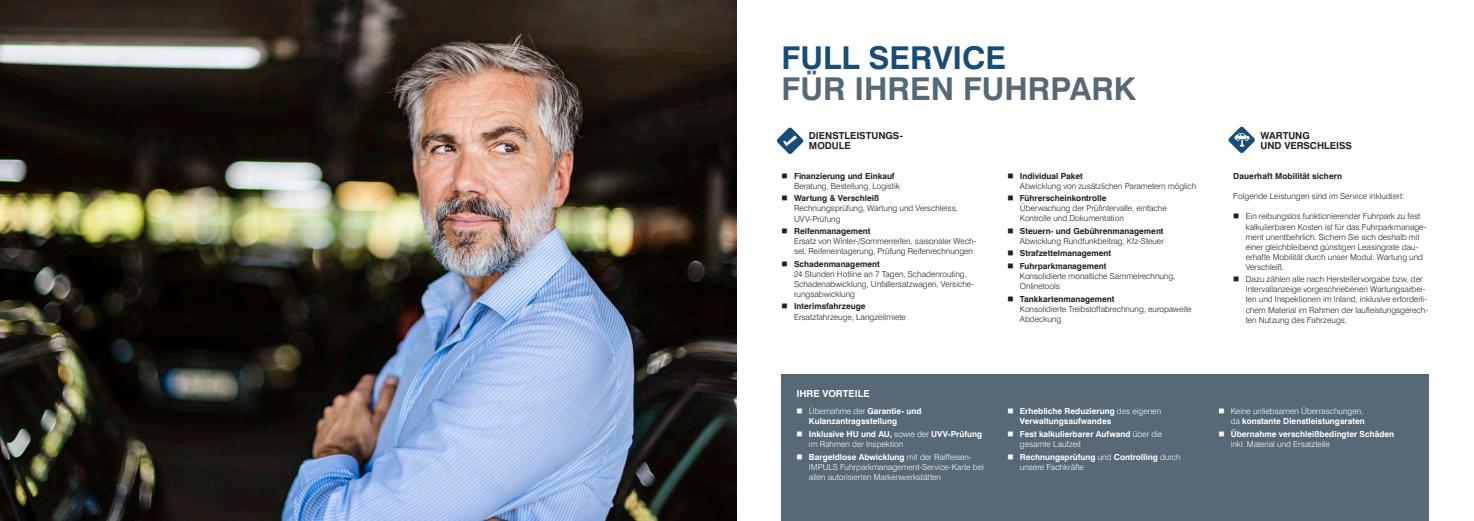
<style>
.page{position:relative;width:1474px;height:521px;background:#fff}
.page>*{position:absolute;margin:0;border:0;box-sizing:border-box;transform-origin:0 0}
.t1{font:700 31.5px "Swiss 721 BT";color:#576876}
.t2{font:700 31.5px "Swiss 721 BT";color:#174d77}
.t3{font:700 9.62px/9.6px "Swiss 721 BT";color:#231f20}
.t4{font:700 9.62px "Swiss 721 BT";color:#fff}
.t5{font:300 8.31px/10.1px "Swiss 721 BT";color:#231f20}
.t6{font:300 8.31px/10.1px "Swiss 721 BT";color:#fff}
.t7{font:700 8.31px/12.5px "Swiss 721 BT";color:#231f20}
.t8{font:700 8.31px/10.1px "Swiss 721 BT";color:#fff}
.s1{font-weight:300}
.s2{font-weight:700}
</style>
<div class="page">
<img style="left:0;top:0;width:737px;height:521px">
<svg style="left:1228px;top:126px;width:27px;height:27px"></svg>
<div style="left:781px;top:375px;width:648px;height:146px;background:#576876"></div>
<svg style="left:776px;top:127px;width:27px;height:27px"></svg>
<h1 class="t2" style="left:781px;top:38px;width:226px">FULL SERVICE</h1>
<h1 class="t1" style="left:781px;top:70px;width:356px">FÜR IHREN FUHRPARK</h1>
<p class="t3" style="left:809px;top:131px;width:95px">DIENSTLEISTUNGS-<br>MODULE</p>
<p class="t7" style="left:794px;top:169px;width:102px">Finanzierung und Einkauf</p>
<p class="t5" style="left:794px;top:181px;width:107px">Beratung, Bestellung, Logistik</p>
<p class="t7" style="left:794px;top:192px;width:86px">Wartung &amp; Verschleiß</p>
<p class="t5" style="left:794px;top:203px;width:165px">Rechnungsprüfung, Wartung und Verschleiss,<br>UVV-Prüfung</p>
<p class="t7" style="left:794px;top:225px;width:78px">Reifenmanagement</p>
<p class="t5" style="left:794px;top:236px;width:184px">Ersatz von Winter-/Sommerreifen, saisonaler Wech&shy;sel, Reifeneinlagerung, Prüfung Reifenrechnungen</p>
<p class="t7" style="left:794px;top:257px;width:87px">Schadenmanagement</p>
<p class="t5" style="left:794px;top:269px;width:181px">24 Stunden Hotline an 7 Tagen, Schadenrouting,<br>Schadenabwicklung, Unfallersatzwagen, Versiche&shy;rungsabwicklung</p>
<p class="t7" style="left:794px;top:300px;width:73px">Interimsfahrzeuge</p>
<p class="t5" style="left:794px;top:311px;width:113px">Ersatzfahrzeuge, Langzeitmiete</p>
<p class="t4" style="left:796px;top:387px;width:75px">IHRE VORTEILE</p>
<p class="t8" style="left:809px;top:406px;width:114px"><span class="s1">Übernahme der</span> Garantie- und<br>Kulanzantragsstellung</p>
<p class="t6" style="left:809px;top:429px;width:175px"><span class="s2">Inklusive HU und AU,</span> sowie der <span class="s2">UVV-Prüfung </span>im Rahmen der Inspektion</p>
<p class="t6" style="left:809px;top:451px;width:176px"><span class="s2">Bargeldlose Abwicklung</span> mit der Raiffeisen-<br>IMPULS Fuhrparkmanagement-Service-Karte bei allen autorisierten Markenwerkstätten</p>
<p class="t7" style="left:1019px;top:169px;width:64px">Individual Paket</p>
<p class="t5" style="left:1019px;top:180px;width:178px">Abwicklung von zusätzlichen Parametern möglich</p>
<p class="t7" style="left:1019px;top:192px;width:88px">Führerscheinkontrolle</p>
<p class="t5" style="left:1019px;top:203px;width:148px">Überwachung der Prüfintervalle, einfache<br>Kontrolle und Dokumentation</p>
<p class="t7" style="left:1019px;top:224px;width:145px">Steuern- und Gebührenmanagement</p>
<p class="t5" style="left:1019px;top:236px;width:145px">Abwicklung Rundfunkbeitrag, Kfz-Steuer</p>
<p class="t7" style="left:1019px;top:247px;width:93px">Strafzettelmanagement<br>Fuhrparkmanagement</p>
<p class="t5" style="left:1019px;top:271px;width:157px">Konsolidierte monatliche Sammelrechnung,<br>Onlinetools</p>
<p class="t7" style="left:1019px;top:292px;width:96px">Tankkartenmanagement</p>
<p class="t5" style="left:1019px;top:304px;width:173px">Konsolidierte Treibstoffabrechnung, europaweite<br>Abdeckung</p>
<p class="t8" style="left:1019px;top:406px;width:143px">Erhebliche Reduzierung <span class="s1">des eigenen<br></span>Verwaltungsaufwandes</p>
<p class="t8" style="left:1019px;top:429px;width:144px">Fest kalkulierbarer Aufwand <span class="s1">über die gesamte Laufzeit</span></p>
<p class="t8" style="left:1019px;top:451px;width:162px">Rechnungsprüfung <span class="s1">und</span> Controlling <span class="s1">durch unsere Fachkräfte</span></p>
<p class="t3" style="left:1260px;top:131px;width:93px">WARTUNG<br>UND VERSCHLEISS</p>
<p class="t7" style="left:1233px;top:170px;width:110px">Dauerhaft Mobilität sichern</p>
<p class="t5" style="left:1233px;top:191px;width:173px">Folgende Leistungen sind im Service inkludiert:</p>
<p class="t5" style="left:1245px;top:211px;width:182px">Ein reibungslos funktionierender Fuhrpark zu fest kalkulierbaren Kosten ist für das Fuhrparkmanage&shy;ment unentbehrlich. Sichern Sie sich deshalb mit einer gleichbleibend günstigen Leasingrate dau&shy;erhafte Mobilität durch unser Modul: Wartung und Verschleiß.</p>
<p class="t5" style="left:1245px;top:274px;width:184px">Dazu zählen alle nach Herstellervorgabe bzw. der Intervallanzeige vorgeschriebenen Wartungsarbei&shy;ten und Inspektionen im Inland, inklusive erforderli&shy;chem Material im Rahmen der laufleistungsgerech&shy;ten Nutzung des Fahrzeugs.</p>
<p class="t6" style="left:1230px;top:406px;width:135px">Keine unliebsamen Überraschungen, da <span class="s2">konstante Dienstleistungsraten</span></p>
<p class="t8" style="left:1230px;top:429px;width:165px">Übernahme verschleißbedingter Schäden</p>
<p class="t6" style="left:1230px;top:439px;width:100px">inkl. Material und Ersatzteile</p>
</div>
